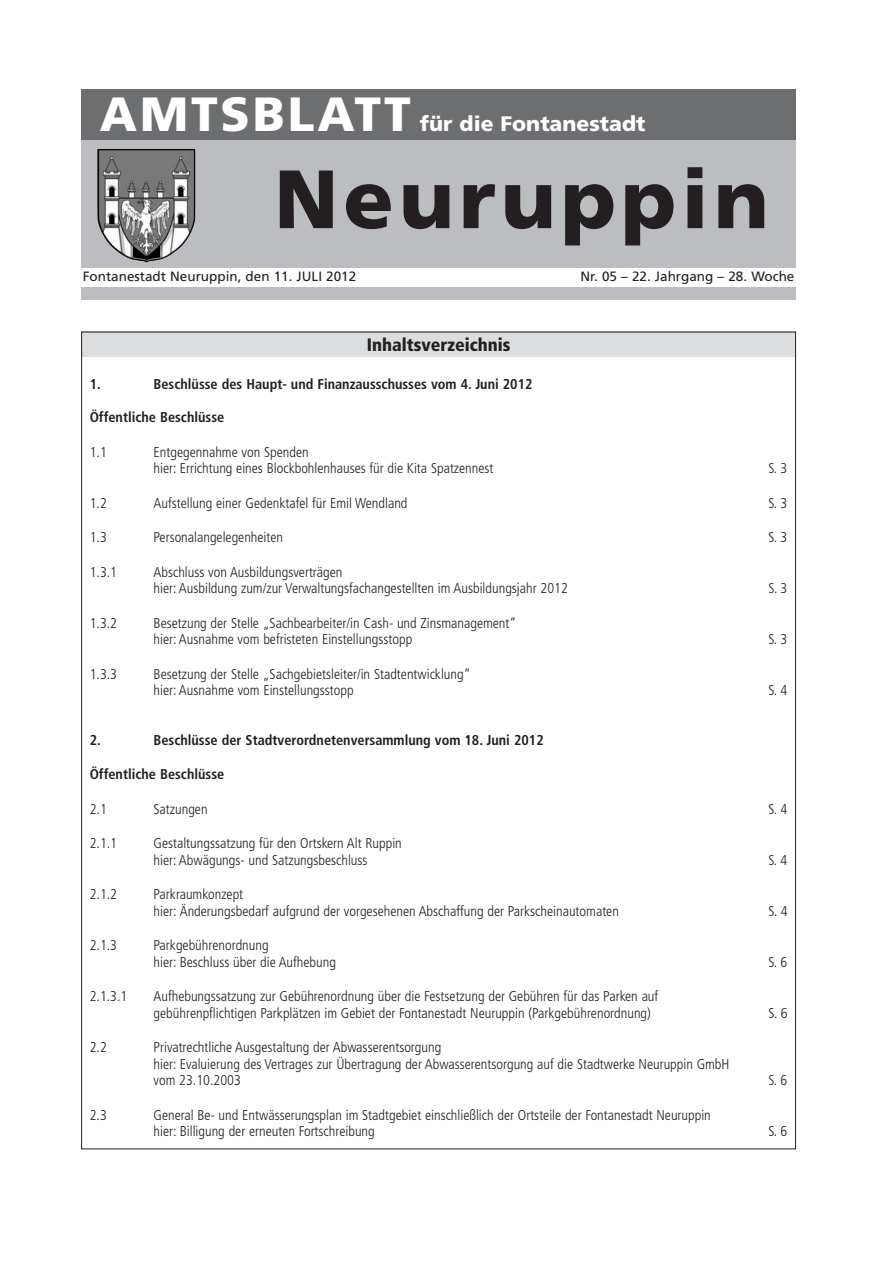
<style>
.page{position:relative;width:893px;height:1263px;background:#fff}
.page>*{position:absolute;margin:0;border:0;box-sizing:border-box;transform-origin:0 0}
.t1{font:900 82.5px "Frutiger";letter-spacing:.06em;color:#231f20}
.t2{font:900 48px "Frutiger";letter-spacing:.06em;color:#fff}
.t3{font:900 21px "Frutiger";color:#fff}
.t4{font:900 condensed 18px "Frutiger";color:#231f20}
.t5{font:300 condensed 14.25px/16.5px "Frutiger";color:#231f20}
.t6{font:700 condensed 14.25px "Frutiger";color:#231f20}
.t7{font:13.5px "Frutiger";color:#231f20}
</style>
<div class="page">
<div style="left:81px;top:89px;width:715px;height:51px;background:#6d6e70"></div>
<div style="left:81px;top:140px;width:715px;height:128px;background:#bbbdc0"></div>
<img style="left:173px;top:149px;width:22px;height:104px">
<div style="left:81px;top:287px;width:715px;height:12px;background:#bbbdc0"></div>
<div style="left:81px;top:332px;width:715px;height:25px;background:#dcddde"></div>
<h2 class="t2" style="left:100px;top:95px;width:312px">AMTSBLATT</h2>
<h3 class="t3" style="left:420px;top:115px;width:227px">für die Fontanestadt</h3>
<h1 class="t1" style="left:274px;top:166px;width:496px">Neuruppin</h1>
<p class="t7" style="left:83px;top:271px;width:275px">Fontanestadt Neuruppin, den 11. JULI 2012</p>
<p class="t7" style="left:580px;top:271px;width:216px">Nr. 05 – 22. Jahrgang – 28. Woche</p>
<p class="t4" style="left:367px;top:337px;width:145px">Inhaltsverzeichnis</p>
<p class="t6" style="left:90px;top:378px;width:13px">1.</p>
<p class="t6" style="left:153px;top:378px;width:380px">Beschlüsse des Haupt- und Finanzausschusses vom 4. Juni 2012</p>
<p class="t6" style="left:90px;top:411px;width:136px">Öffentliche Beschlüsse</p>
<p class="t5" style="left:90px;top:445px;width:19px">1.1</p>
<p class="t5" style="left:153px;top:445px;width:341px">Entgegennahme von Spenden<br>hier: Errichtung eines Blockbohlenhauses für die Kita Spatzennest</p>
<p class="t5" style="left:768px;top:461px;width:21px">S. 3</p>
<p class="t5" style="left:90px;top:496px;width:19px">1.2</p>
<p class="t5" style="left:153px;top:496px;width:255px">Aufstellung einer Gedenktafel für Emil Wendland</p>
<p class="t5" style="left:768px;top:496px;width:21px">S. 3</p>
<p class="t5" style="left:90px;top:530px;width:19px">1.3</p>
<p class="t5" style="left:153px;top:530px;width:131px">Personalangelegenheiten</p>
<p class="t5" style="left:768px;top:530px;width:21px">S. 3</p>
<p class="t5" style="left:90px;top:565px;width:29px">1.3.1</p>
<p class="t5" style="left:153px;top:565px;width:416px">Abschluss von Ausbildungsverträgen<br>hier: Ausbildung zum/zur Verwaltungsfachangestellten im Ausbildungsjahr 2012</p>
<p class="t5" style="left:768px;top:581px;width:21px">S. 3</p>
<p class="t5" style="left:90px;top:616px;width:29px">1.3.2</p>
<p class="t5" style="left:153px;top:616px;width:364px">Besetzung der Stelle „Sachbearbeiter/in Cash- und Zinsmanagement“ hier: Ausnahme vom befristeten Einstellungsstopp</p>
<p class="t5" style="left:90px;top:667px;width:29px">1.3.3</p>
<p class="t5" style="left:153px;top:667px;width:318px">Besetzung der Stelle „Sachgebietsleiter/in Stadtentwicklung“ hier: Ausnahme vom Einstellungsstopp</p>
<p class="t5" style="left:768px;top:632px;width:21px">S. 3</p>
<p class="t5" style="left:768px;top:683px;width:21px">S. 4</p>
<p class="t6" style="left:90px;top:734px;width:13px">2.</p>
<p class="t6" style="left:153px;top:734px;width:391px">Beschlüsse der Stadtverordnetenversammlung vom 18. Juni 2012</p>
<p class="t6" style="left:90px;top:768px;width:136px">Öffentliche Beschlüsse</p>
<p class="t5" style="left:90px;top:802px;width:19px">2.1</p>
<p class="t5" style="left:153px;top:802px;width:56px">Satzungen</p>
<p class="t5" style="left:768px;top:802px;width:21px">S. 4</p>
<p class="t5" style="left:90px;top:836px;width:29px">2.1.1</p>
<p class="t5" style="left:153px;top:836px;width:250px">Gestaltungssatzung für den Ortskern Alt Ruppin hier: Abwägungs- und Satzungsbeschluss</p>
<p class="t5" style="left:768px;top:853px;width:21px">S. 4</p>
<p class="t5" style="left:90px;top:887px;width:29px">2.1.2</p>
<p class="t5" style="left:153px;top:887px;width:467px">Parkraumkonzept<br>hier: Änderungsbedarf aufgrund der vorgesehenen Abschaffung der Parkscheinautomaten</p>
<p class="t5" style="left:90px;top:938px;width:29px">2.1.3</p>
<p class="t5" style="left:153px;top:938px;width:184px">Parkgebührenordnung<br>hier: Beschluss über die Aufhebung</p>
<p class="t5" style="left:90px;top:989px;width:39px">2.1.3.1</p>
<p class="t5" style="left:153px;top:989px;width:506px">Aufhebungssatzung zur Gebührenordnung über die Festsetzung der Gebühren für das Parken auf gebührenpflichtigen Parkplätzen im Gebiet der Fontanestadt Neuruppin (Parkgebührenordnung)</p>
<p class="t5" style="left:90px;top:1040px;width:19px">2.2</p>
<p class="t5" style="left:153px;top:1040px;width:577px">Privatrechtliche Ausgestaltung der Abwasserentsorgung<br>hier: Evaluierung des Vertrages zur Übertragung der Abwasserentsorgung auf die Stadtwerke Neuruppin GmbH vom 23.10.2003</p>
<p class="t5" style="left:90px;top:1108px;width:19px">2.3</p>
<p class="t5" style="left:153px;top:1108px;width:559px">General Be- und Entwässerungsplan im Stadtgebiet einschließlich der Ortsteile der Fontanestadt Neuruppin hier: Billigung der erneuten Fortschreibung</p>
<p class="t5" style="left:768px;top:904px;width:21px">S. 4</p>
<p class="t5" style="left:768px;top:955px;width:21px">S. 6</p>
<p class="t5" style="left:768px;top:1006px;width:21px">S. 6</p>
<p class="t5" style="left:768px;top:1073px;width:21px">S. 6</p>
<p class="t5" style="left:768px;top:1124px;width:21px">S. 6</p>
</div>
